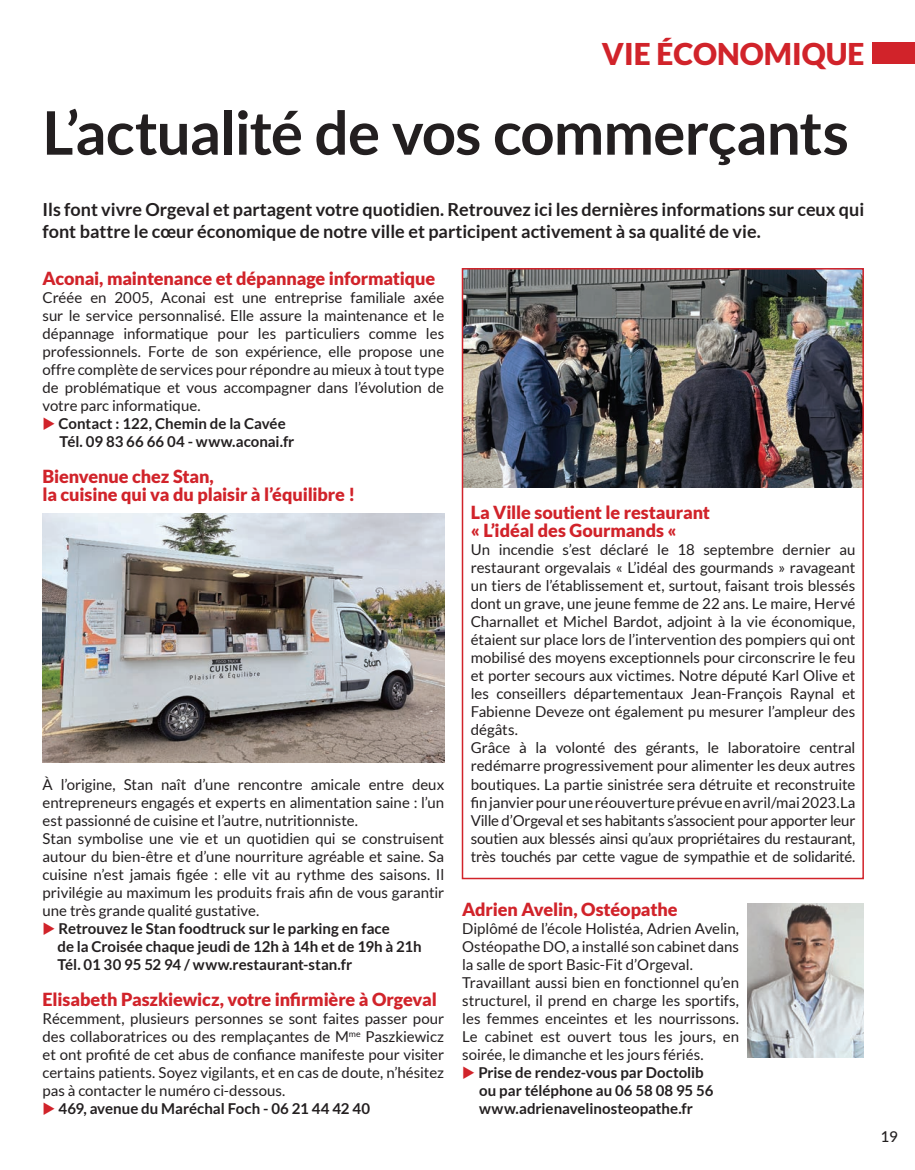
<style>
.page{position:relative;width:915px;height:1170px;background:#fff}
.page>*{position:absolute;margin:0;border:0;box-sizing:border-box;transform-origin:0 0}
.t1{font:700 60px "Lato";letter-spacing:-.015em;color:#231f20}
.t2{font:900 30px "Lato";color:#d1232a}
.t3{font:900 18px/18px "Lato";letter-spacing:-.01em;color:#d1232a}
.t4{font:700 18px/21.6px "Lato";color:#231f20}
.t5{font:15px/18px "Lato";letter-spacing:-.005em;color:#231f20}
.t6{font:700 15px/18px "Lato";color:#231f20}
.t7{font:500 15px "Lato";color:#231f20}
.s1{color:#d1232a}
</style>
<div class="page">
<div style="left:872px;top:43px;width:42px;height:21px;background:#d1232a"></div>
<img style="left:747px;top:903px;width:116px;height:154px">
<img style="left:43px;top:513px;width:401px;height:250px">
<img style="left:464px;top:271px;width:396px;height:217px">
<div style="left:461px;top:268px;width:402px;height:611px;border:2px solid #d1232a"></div>
<h2 class="t2" style="left:601px;top:36px;width:264px">VIE ÉCONOMIQUE</h2>
<h1 class="t1" style="left:43px;top:98px;width:807px">L’actualité de vos commerçants</h1>
<p class="t4" style="left:43px;top:198px;width:822px">Ils font vivre Orgeval et partagent votre quotidien. Retrouvez ici les dernières informations sur ceux qui font battre le cœur économique de notre ville et participent activement à sa qualité de vie.</p>
<p class="t3" style="left:43px;top:269px;width:394px">Aconai, maintenance et dépannage informatique</p>
<p class="t5" style="left:43px;top:288px;width:403px;text-align:justify">Créée en 2005, Aconai est une entreprise familiale axée sur le service personnalisé. Elle assure la maintenance et le dépannage informatique pour les particuliers comme les professionnels. Forte de son expérience, elle propose une offre complète de services pour répondre au mieux à tout type de problématique et vous accompagner dans l’évolution de votre parc informatique.</p>
<p class="t6" style="left:60px;top:414px;width:236px;text-indent:-17px"><span class="s1">◆</span> Contact : 122, Chemin de la Cavée<br>Tél. 09 83 66 66 04 - www.aconai.fr</p>
<p class="t3" style="left:43px;top:467px;width:314px">Bienvenue chez Stan,<br>la cuisine qui va du plaisir à l’équilibre !</p>
<p class="t5" style="left:43px;top:774px;width:403px">À l’origine, Stan naît d’une rencontre amicale entre deux entrepreneurs engagés et experts en alimentation saine : l’un est passionné de cuisine et l’autre, nutritionniste.<br>Stan symbolise une vie et un quotidien qui se construisent autour du bien-être et d’une nourriture agréable et saine. Sa cuisine n’est jamais figée : elle vit au rythme des saisons. Il privilégie au maximum les produits frais afin de vous garantir une très grande qualité gustative.</p>
<p class="t6" style="left:57px;top:918px;width:365px;text-indent:-15px"><span class="s1">◆</span> Retrouvez le Stan foodtruck sur le parking en face<br>de la Croisée chaque jeudi de 12h à 14h et de 19h à 21h<br>Tél. 01 30 95 52 94 / www.restaurant-stan.fr</p>
<p class="t3" style="left:43px;top:989px;width:395px">Elisabeth Paszkiewicz, votre infirmière à Orgeval</p>
<p class="t5" style="left:43px;top:1008px;width:403px;text-align:justify">Récemment, plusieurs personnes se sont faites passer pour des collaboratrices ou des remplaçantes de M<sup>me</sup> Paszkiewicz et ont profité de cet abus de confiance manifeste pour visiter certains patients. Soyez vigilants, et en cas de doute, n’hésitez pas à contacter le numéro ci-dessous.</p>
<p class="t6" style="left:43px;top:1098px;width:329px"><span class="s1">◆</span> 469, avenue du Maréchal Foch - 06 21 44 42 40</p>
<p class="t3" style="left:470px;top:503px;width:241px">La Ville soutient le restaurant « L’idéal des Gourmands «</p>
<p class="t5" style="left:470px;top:540px;width:386px">Un incendie s’est déclaré le 18 septembre dernier au restaurant orgevalais « L’idéal des gourmands » ravageant un tiers de l’établissement et, surtout, faisant trois blessés dont un grave, une jeune femme de 22 ans. Le maire, Hervé Charnallet et Michel Bardot, adjoint à la vie économique, étaient sur place lors de l’intervention des pompiers qui ont mobilisé des moyens exceptionnels pour circonscrire le feu et porter secours aux victimes. Notre député Karl Olive et les conseillers départementaux Jean-François Raynal et Fabienne Deveze ont également pu mesurer l’ampleur des dégâts.<br>Grâce à la volonté des gérants, le laboratoire central redémarre progressivement pour alimenter les deux autres boutiques. La partie sinistrée sera détruite et reconstruite fin janvier pour une réouverture prévue en avril/mai 2023.La Ville d’Orgeval et ses habitants s’associent pour apporter leur soutien aux blessés ainsi qu’aux propriétaires du restaurant, très touchés par cette vague de sympathie et de solidarité.</p>
<p class="t3" style="left:462px;top:899px;width:217px">Adrien Avelin, Ostéopathe</p>
<p class="t5" style="left:462px;top:918px;width:278px">Diplômé de l’école Holistéa, Adrien Avelin, Ostéopathe DO, a installé son cabinet dans la salle de sport Basic-Fit d’Orgeval.<br>Travaillant aussi bien en fonctionnel qu’en structurel, il prend en charge les sportifs, les femmes enceintes et les nourrissons.<br>Le cabinet est ouvert tous les jours, en soirée, le dimanche et les jours fériés.</p>
<p class="t6" style="left:479px;top:1062px;width:236px;text-indent:-17px"><span class="s1">◆</span> Prise de rendez-vous par Doctolib ou par téléphone au 06 58 08 95 56 www.adrienavelinosteopathe.fr</p>
<p class="t7" style="left:880px;top:1125px;width:19px">19</p>
</div>
